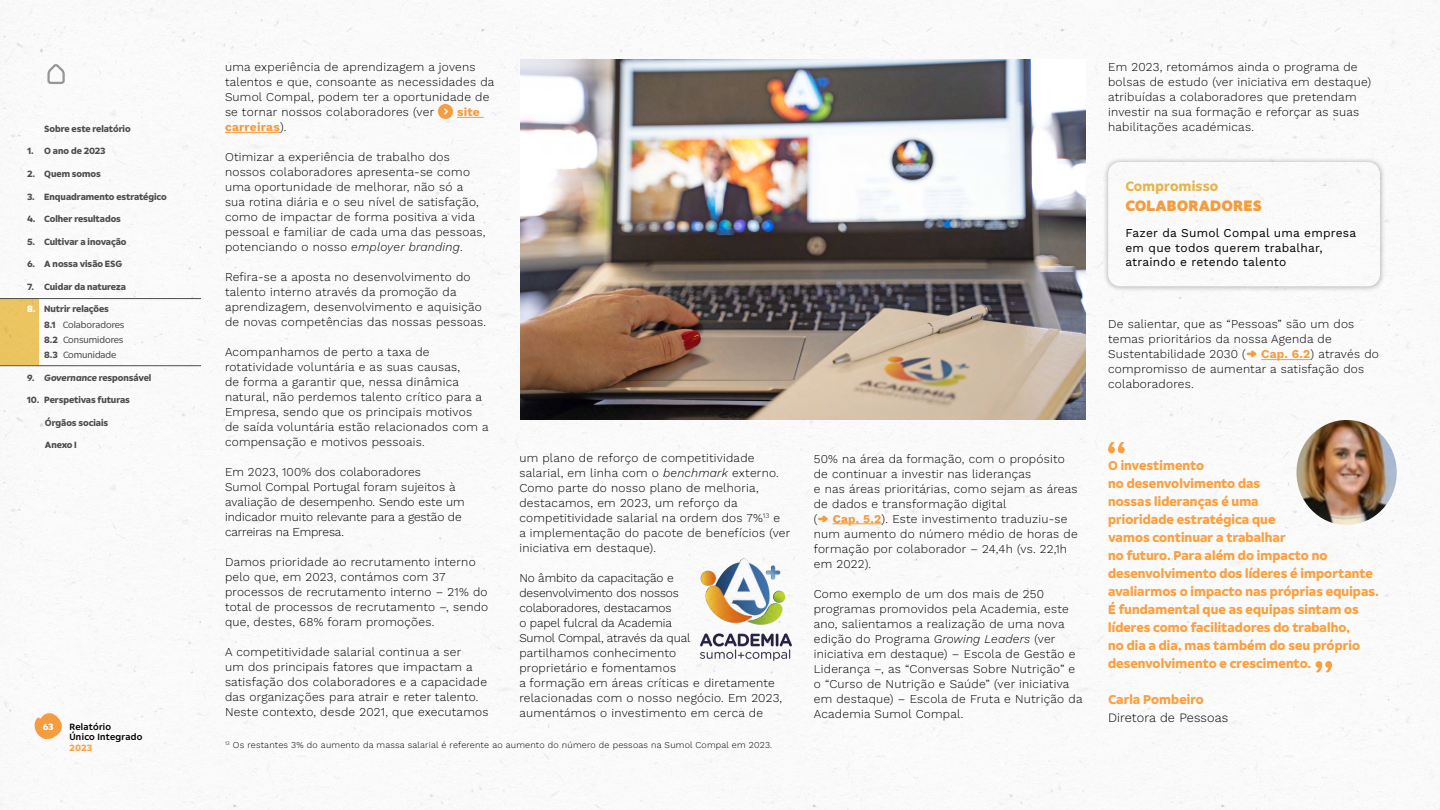
<style>
.page{position:relative;width:1440px;height:810px;background:#fff}
.page>*{position:absolute;margin:0;border:0;box-sizing:border-box;transform-origin:0 0}
.t1{font:800 15px "Sumol Compal Type";letter-spacing:.005em;color:#faa040}
.t2{font:700 13.5px "Sumol Compal Type";letter-spacing:.015em;color:#eaba4e}
.t3{font:700 12.75px/18px "Sumol Compal Type";letter-spacing:.005em;color:#faa040}
.t4{font:300 12.75px "Work Sans";letter-spacing:.01em;color:#000}
.t5{font:300 12px/15px "Work Sans";letter-spacing:.02em;color:#000}
.t6{font:300 12px/15px "Work Sans";color:#000}
.t7{font:12px/14.2px "Work Sans";letter-spacing:.02em;color:#000}
.t8{font:700 12px "Work Sans";letter-spacing:.02em;color:#faa040}
.t9{font:700 9px "Sumol Compal Type";letter-spacing:-.01em;color:#4d4d4d}
.t10{font:300 9px "Work Sans";letter-spacing:.02em;color:#000}
.t11{font:9px/15.2px "Sumol Compal Type";color:#4d4d4d}
.t12{font:italic 700 9px "Sumol Compal Type";letter-spacing:-.01em;color:#4d4d4d}
.t13{font:500 9px/10.5px "Sumol Compal Type";letter-spacing:.03em;color:#000}
.t14{font:700 9px "Sumol Compal Type";color:#faa040}
.t15{font:700 9px "Sumol Compal Type";color:#fff}
.s1{font-weight:700;color:#fff}
.s2{font-weight:700}
.s3{font-style:normal}
.s4{font-weight:300;color:#000}
.s5{font-style:italic}
.s6{color:#faa040}
.s7{font-weight:700;color:#faa040}
</style>
<div class="page">
<img style="left:0;top:0;width:1440px;height:810px">
<hr style="left:225px;top:132px;width:55px;height:1px;background:#faa040">
<img style="left:698px;top:557px;width:96px;height:106px">
<hr style="left:833px;top:523px;width:49px;height:1px;background:#faa040">
<div style="left:1102px;top:156px;width:284px;height:136px;background:#000;opacity:.3"></div>
<div style="left:1108px;top:162px;width:272px;height:124px;background:#fff;border-radius:12px"></div>
<img style="left:1296px;top:420px;width:101px;height:105px">
<svg style="left:1108px;top:442px;width:17px;height:11px"></svg>
<svg style="left:1316px;top:661px;width:16px;height:11px"></svg>
<img style="left:520px;top:60px;width:566px;height:360px">
<hr style="left:1261px;top:359px;width:50px;height:1px;background:#faa040">
<div style="left:0;top:298px;width:38px;height:67px;background:#f0c963"></div>
<hr style="left:0;top:298px;width:201px;height:1px;background:#4d4d4d">
<hr style="left:0;top:366px;width:201px;height:1px;background:#4d4d4d">
<svg style="left:34px;top:713px;width:28px;height:33px"></svg>
<svg style="left:46px;top:62px;width:20px;height:23px"></svg>
<svg style="left:438px;top:104px;width:46px;height:15px"></svg>
<p class="t9" style="left:44px;top:122px;width:88px">Sobre este relatório</p>
<p class="t9" style="left:27px;top:145px;width:80px">1. O ano de 2023</p>
<p class="t9" style="left:27px;top:168px;width:75px">2. Quem somos</p>
<p class="t9" style="left:27px;top:190px;width:141px">3. Enquadramento estratégico</p>
<p class="t9" style="left:27px;top:213px;width:96px">4. Colher resultados</p>
<p class="t9" style="left:27px;top:235px;width:101px">5. Cultivar a inovação</p>
<p class="t9" style="left:27px;top:258px;width:97px">6. A nossa visão ESG</p>
<p class="t9" style="left:27px;top:280px;width:101px">7. Cuidar da natureza</p>
<p class="t11" style="left:44px;top:301px;width:82px;text-indent:-17px"><span class="s1">8.</span> <span class="s2">Nutrir relações<br>8.1</span> Colaboradores<br><span class="s2">8.2</span> Consumidores<br><span class="s2">8.3</span> Comunidade</p>
<p class="t12" style="left:27px;top:371px;width:126px">9. Governance <span class="s3">responsável</span></p>
<p class="t9" style="left:27px;top:394px;width:105px">10. Perspetivas futuras</p>
<p class="t9" style="left:45px;top:416px;width:65px">Órgãos sociais</p>
<p class="t9" style="left:45px;top:439px;width:33px">Anexo I</p>
<p class="t15" style="left:43px;top:720px;width:12px">63</p>
<p class="t13" style="left:69px;top:721px;width:75px">Relatório<br>Único Integrado</p>
<p class="t14" style="left:69px;top:741px;width:24px">2023</p>
<p class="t5" style="left:225px;top:59px;width:271px">uma experiência de aprendizagem a jovens talentos e que, consoante as necessidades da Sumol Compal, podem ter a oportunidade de se tornar nossos colaboradores (ver</p>
<p class="t8" style="left:457px;top:103px;width:24px">site</p>
<p class="t8" style="left:225px;top:118px;width:63px">carreiras<span class="s4">).</span></p>
<p class="t5" style="left:225px;top:149px;width:262px">Otimizar a experiência de trabalho dos nossos colaboradores apresenta-se como uma oportunidade de melhorar, não só a sua rotina diária e o seu nível de satisfação, como de impactar de forma positiva a vida pessoal e familiar de cada uma das pessoas, potenciando o nosso <span class="s5">employer branding</span>.</p>
<p class="t5" style="left:225px;top:269px;width:263px">Refira-se a aposta no desenvolvimento do talento interno através da promoção da aprendizagem, desenvolvimento e aquisição de novas competências das nossas pessoas.</p>
<p class="t5" style="left:225px;top:344px;width:265px">Acompanhamos de perto a taxa de rotatividade voluntária e as suas causas,<br>de forma a garantir que, nessa dinâmica natural, não perdemos talento crítico para a Empresa, sendo que os principais motivos de saída voluntária estão relacionados com a compensação e motivos pessoais.</p>
<p class="t6" style="left:225px;top:464px;width:241px">Em 2023, 100% dos colaboradores<br>Sumol Compal Portugal foram sujeitos à avaliação de desempenho. Sendo este um indicador muito relevante para a gestão de carreiras na Empresa.</p>
<p class="t5" style="left:225px;top:554px;width:265px">Damos prioridade ao recrutamento interno pelo que, em 2023, contámos com 37 processos de recrutamento interno – 21% do total de processos de recrutamento –, sendo que, destes, 68% foram promoções.</p>
<p class="t5" style="left:225px;top:644px;width:265px">A competitividade salarial continua a ser<br>um dos principais fatores que impactam a satisfação dos colaboradores e a capacidade das organizações para atrair e reter talento.<br>Neste contexto, desde 2021, que executamos</p>
<p class="t5" style="left:519px;top:450px;width:273px">um plano de reforço de competitividade salarial, em linha com o <span class="s5">benchmark</span> externo.<br>Como parte do nosso plano de melhoria, destacamos, em 2023, um reforço da competitividade salarial na ordem dos 7%<sup>13</sup> e<br>a implementação do pacote de benefícios (ver iniciativa em destaque).</p>
<p class="t5" style="left:519px;top:570px;width:264px">No âmbito da capacitação e<br>desenvolvimento dos nossos<br>colaboradores, destacamos<br>o papel fulcral da Academia<br>Sumol Compal, através da qual<br>partilhamos conhecimento<br>proprietário e fomentamos<br>a formação em áreas críticas e diretamente relacionadas com o nosso negócio. Em 2023, aumentámos o investimento em cerca de</p>
<p class="t10" style="left:225px;top:738px;width:549px"><sup>13</sup> Os restantes 3% do aumento da massa salarial é referente ao aumento do número de pessoas na Sumol Compal em 2023.</p>
<p class="t5" style="left:814px;top:451px;width:266px">50% na área da formação, com o propósito de continuar a investir nas lideranças<br>e nas áreas prioritárias, como sejam as áreas de dados e transformação digital<br>(<span class="s6">➜</span> <span class="s7">Cap. 5.2</span>). Este investimento traduziu-se num aumento do número médio de horas de formação por colaborador – 24,4h (vs. 22,1h em 2022).</p>
<p class="t5" style="left:814px;top:586px;width:270px">Como exemplo de um dos mais de 250 programas promovidos pela Academia, este ano, salientamos a realização de uma nova edição do Programa <span class="s5">Growing Leaders</span> (ver iniciativa em destaque) – Escola de Gestão e Liderança –, as “Conversas Sobre Nutrição” e o “Curso de Nutrição e Saúde” (ver iniciativa em destaque) – Escola de Fruta e Nutrição da Academia Sumol Compal.</p>
<p class="t5" style="left:1108px;top:59px;width:265px">Em 2023, retomámos ainda o programa de bolsas de estudo (ver iniciativa em destaque) atribuídas a colaboradores que pretendam investir na sua formação e reforçar as suas habilitações académicas.</p>
<p class="t2" style="left:1125px;top:177px;width:94px">Compromisso</p>
<p class="t1" style="left:1125px;top:195px;width:138px">COLABORADORES</p>
<p class="t7" style="left:1125px;top:226px;width:232px">Fazer da Sumol Compal uma empresa em que todos querem trabalhar, atraindo e retendo talento</p>
<p class="t5" style="left:1108px;top:316px;width:272px">De salientar, que as “Pessoas” são um dos temas prioritários da nossa Agenda de Sustentabilidade 2030 (<span class="s6">➜</span> <span class="s7">Cap. 6.2</span>) através do compromisso de aumentar a satisfação dos colaboradores.</p>
<p class="t3" style="left:1108px;top:456px;width:272px">O investimento<br>no desenvolvimento das<br>nossas lideranças é uma<br>prioridade estratégica que<br>vamos continuar a trabalhar<br>no futuro. Para além do impacto no desenvolvimento dos líderes é importante avaliarmos o impacto nas próprias equipas.<br>É fundamental que as equipas sintam os líderes como facilitadores do trabalho,<br>no dia a dia, mas também do seu próprio desenvolvimento e crescimento.</p>
<p class="t3" style="left:1108px;top:690px;width:97px">Carla Pombeiro</p>
<p class="t4" style="left:1108px;top:708px;width:122px">Diretora de Pessoas</p>
</div>
